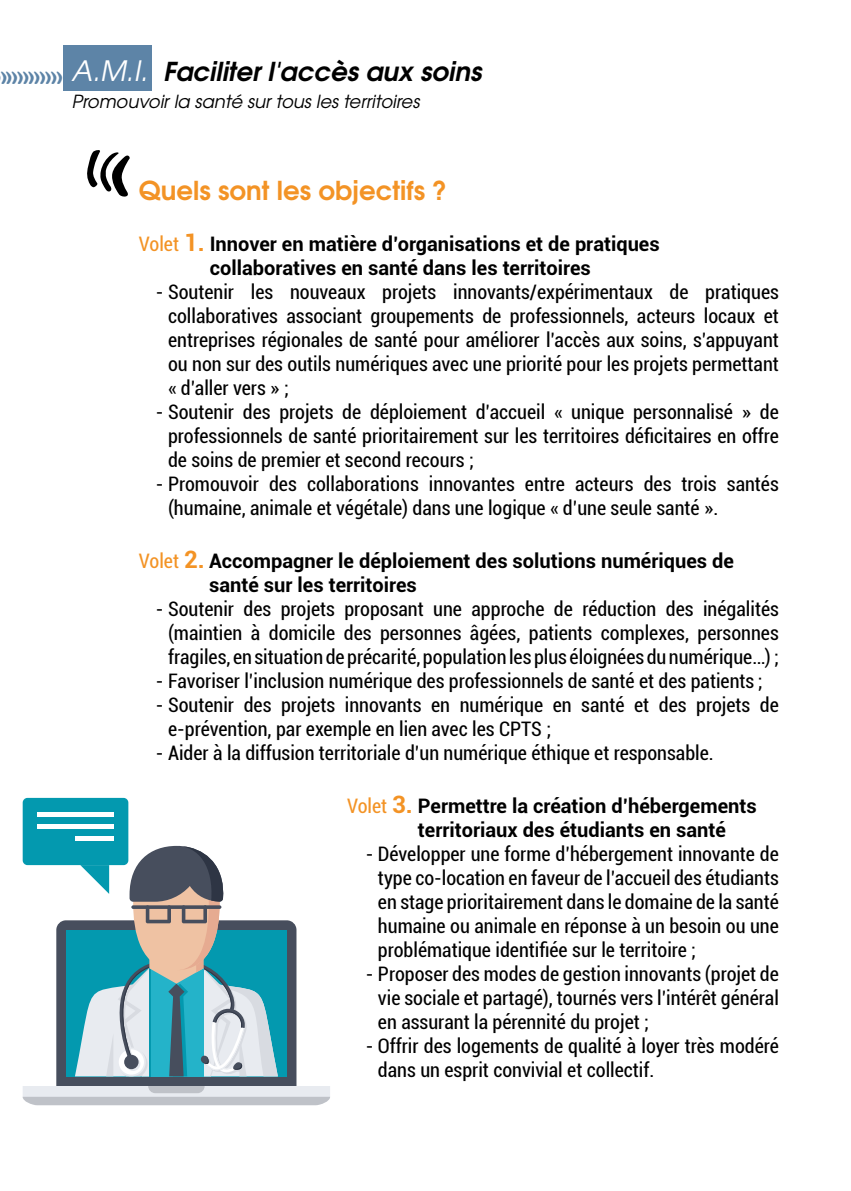
<style>
.page{position:relative;width:851px;height:1191px;background:#fff}
.page>*{position:absolute;margin:0;border:0;box-sizing:border-box;transform-origin:0 0}
.t1{font:italic 700 26px "Te X Gyre Adventor";color:#000}
.t2{font:700 26px "Te X Gyre Adventor";color:#f39325}
.t3{font:condensed 20px/24px "Roboto";color:#000;text-align:justify}
.t4{font:700 20px/24px "Roboto";color:#000}
.t5{font:italic 18px "Te X Gyre Adventor";color:#000}
.t6{font:14px "Lion Font Official";letter-spacing:-.17em;color:#5d84a7}
.s1{font-weight:400;font-size:28px;color:#fff}
.s2{font-weight:400;font-stretch:condensed;color:#f39325}
.s3{font-size:24px;color:#f39325}
.s4{font-stretch:normal}
</style>
<div class="page">
<hr style="left:850px;top:0;width:1px;height:446px;background:#5d84a7">
<div style="left:63px;top:45px;width:89px;height:46px;background:#5d84a7"></div>
<div style="left:23px;top:798px;width:105px;height:67px;background:#0399af;border-radius:5px"></div>
<div style="left:37px;top:812px;width:77px;height:5px;background:#fff"></div>
<div style="left:37px;top:824px;width:77px;height:5px;background:#fff"></div>
<div style="left:75px;top:836px;width:39px;height:5px;background:#fff"></div>
<svg style="left:23px;top:846px;width:307px;height:259px"></svg>
<p class="t6" style="left:-1px;top:71px;width:66px">AAAAAAAAAAA</p>
<h1 class="t1" style="left:72px;top:49px;width:411px"><span class="s1">A.M.I.</span> Faciliter l'accès aux soins</h1>
<p class="t5" style="left:72px;top:87px;width:349px">Promouvoir la santé sur tous les territoires</p>
<h1 class="t2" style="left:139px;top:167px;width:309px">Quels sont les objectifs ?</h1>
<p class="t4" style="left:139px;top:231px;width:522px;text-align:center"><span class="s2">Volet</span> <span class="s3">1.</span> Innover en matière d’organisations et de pratiques collaboratives en santé dans les territoires</p>
<p class="t3" style="left:168px;top:279px;width:612px;text-indent:-12px">- Soutenir les nouveaux projets innovants/expérimentaux de pratiques collaboratives associant groupements de professionnels, acteurs locaux et entreprises régionales de santé pour améliorer l’accès aux soins, s’appuyant ou non sur des outils numériques avec une priorité pour les projets permettant « d’aller vers <span class="s4">»</span> ;</p>
<p class="t3" style="left:168px;top:399px;width:612px;text-indent:-12px">- Soutenir des projets de déploiement d’accueil « unique personnalisé <span class="s4">»</span> de professionnels de santé prioritairement sur les territoires déficitaires en offre de soins de premier et second recours ;</p>
<p class="t3" style="left:168px;top:471px;width:612px;text-indent:-12px">- Promouvoir des collaborations innovantes entre acteurs des trois santés (humaine, animale et végétale) dans une logique « d’une seule santé <span class="s4">»</span>.</p>
<p class="t4" style="left:209px;top:548px;width:526px;text-indent:-70px"><span class="s2">Volet</span> <span class="s3">2.</span> Accompagner le déploiement des solutions numériques de santé sur les territoires</p>
<p class="t3" style="left:168px;top:596px;width:612px;text-indent:-12px">- Soutenir des projets proposant une approche de réduction des inégalités (maintien à domicile des personnes âgées, patients complexes, personnes fragiles, en situation de précarité, population les plus éloignées du numérique…) ;</p>
<p class="t3" style="left:156px;top:668px;width:608px">- Favoriser l’inclusion numérique des professionnels de santé et des patients ;</p>
<p class="t3" style="left:168px;top:692px;width:612px;text-indent:-12px">- Soutenir des projets innovants en numérique en santé et des projets de e-prévention, par exemple en lien avec les CPTS ;</p>
<p class="t3" style="left:156px;top:740px;width:559px">- Aider à la diffusion territoriale d’un numérique éthique et responsable.</p>
<p class="t4" style="left:418px;top:793px;width:340px;text-indent:-71px"><span class="s2">Volet</span> <span class="s3">3.</span> Permettre la création d’hébergements territoriaux des étudiants en santé</p>
<p class="t3" style="left:378px;top:841px;width:402px;text-indent:-12px">- Développer une forme d’hébergement innovante de type co-location en faveur de l’accueil des étudiants en stage prioritairement dans le domaine de la santé humaine ou animale en réponse à un besoin ou une problématique identifiée sur le territoire ;</p>
<p class="t3" style="left:378px;top:961px;width:402px;text-indent:-12px">- Proposer des modes de gestion innovants (projet de vie sociale et partagé), tournés vers l’intérêt général en assurant la pérennité du projet ;</p>
<p class="t3" style="left:378px;top:1033px;width:402px;text-indent:-12px">- Offrir des logements de qualité à loyer très modéré dans un esprit convivial et collectif.</p>
</div>
